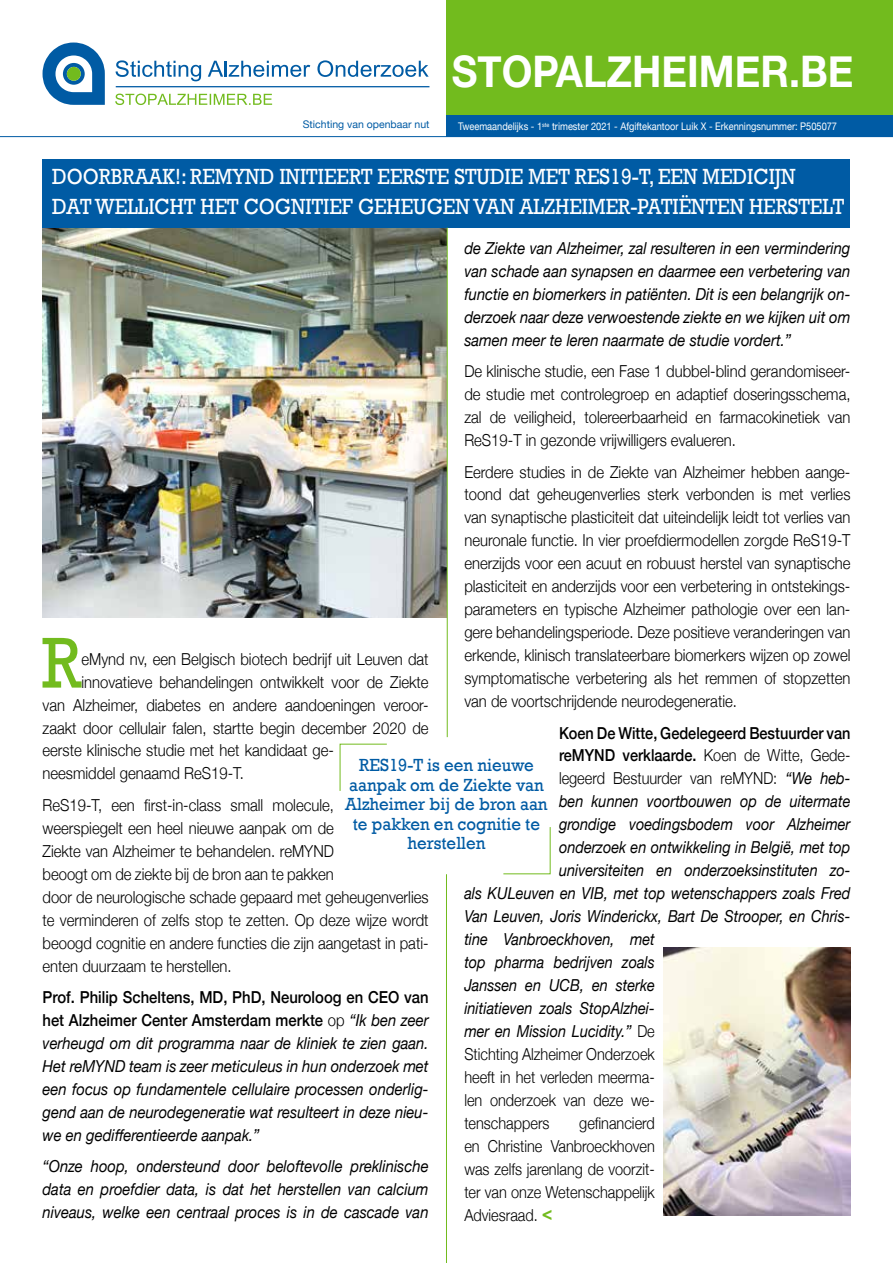
<style>
.page{position:relative;width:893px;height:1263px;background:#fff}
.page>*{position:absolute;margin:0;border:0;box-sizing:border-box;transform-origin:0 0}
.t1{font:73.2px "Rockwell";color:#72bb1e;scale:.9 1}
.t2{font:700 43.5px "Helvetica Neue";color:#fff;scale:.91 1}
.t3{font:22.5px "Rockwell";color:#fff;scale:.89 1}
.t4{font:18px/19.5px "Rockwell";color:#005ba4;text-align:center;scale:.94 1}
.t5{font:300 16.5px/23px "Helvetica Neue";color:#000;text-align:justify;scale:.9 1}
.t6{font:italic 16.5px/23px "Helvetica Neue";color:#000;text-align:justify;scale:.9 1}
.t7{font:italic 16.5px "Helvetica Neue";color:#000;scale:.88 1}
.t8{font:300 16.5px/23px "Helvetica Neue";color:#000;text-align:justify;scale:.88 1}
.t9{font:500 16.5px "Helvetica Neue";color:#000;scale:.88 1}
.t10{font:10.5px "Helvetica Neue";color:#fff;scale:.88 1}
.t11{font:10.5px "Helvetica Neue";color:#005ba4}
.s1{font-weight:300}
.s2{font-weight:400;font-style:italic}
.s3{font-weight:300;font-style:normal}
.s4{font-weight:500;font-style:normal}
.s5{font-family:"Rockwell";font-weight:700;color:#72bb1e}
</style>
<div class="page">
<img style="left:43px;top:228px;width:404px;height:389px">
<div style="left:446px;top:0;width:447px;height:136px;background:#72bb1e"></div>
<svg style="left:116px;top:60px;width:85px;height:21px"></svg>
<svg style="left:208px;top:61px;width:102px;height:16px"></svg>
<svg style="left:317px;top:60px;width:112px;height:17px"></svg>
<svg style="left:115px;top:94px;width:157px;height:11px"></svg>
<hr style="left:116px;top:86px;width:313px;height:1px;background:#005ba4">
<svg style="left:43px;top:43px;width:62px;height:62px"></svg>
<div style="left:67px;top:67px;width:14px;height:14px;background:#72bb1e;border-radius:50%"></div>
<div style="left:446px;top:115px;width:447px;height:21px;background:#005ba4"></div>
<hr style="left:0;top:136px;width:893px;height:1px;background:#005ba4">
<div style="left:43px;top:160px;width:807px;height:68px;background:#005ba4"></div>
<hr style="left:446px;top:874px;width:1px;height:389px;background:#72bb1e">
<img style="left:663px;top:947px;width:187px;height:268px">
<svg style="left:339px;top:743px;width:48px;height:48px"></svg>
<svg style="left:503px;top:827px;width:48px;height:47px"></svg>
<hr style="left:447px;top:228px;width:1px;height:509px;background:#72bb1e">
<h2 class="t2" style="left:452px;top:37px;width:443px">STOPALZHEIMER.BE</h2>
<p class="t10" style="left:458px;top:119px;width:432px">Tweemaandelijks - 1<sup>ste</sup> trimester 2021 - Afgiftekantoor Luik X - Erkenningsnummer: P505077</p>
<h3 class="t3" style="left:52px;top:163px;width:837px">DOORBRAAK!: REMYND INITIEERT EERSTE STUDIE MET RES19-T, EEN MEDICIJN</h3>
<p class="t11" style="left:303px;top:116px;width:128px">Stichting van openbaar nut</p>
<h3 class="t3" style="left:52px;top:193px;width:892px">DAT WELLICHT HET COGNITIEF GEHEUGEN VAN ALZHEIMER-PATIËNTEN HERSTELT</h3>
<p class="t6" style="left:464px;top:238px;width:431px">de Ziekte van Alzheimer, zal resulteren in een vermindering van schade aan synapsen en daarmee een verbetering van functie en biomerkers in patiënten. Dit is een belangrijk on&shy;derzoek naar deze verwoestende ziekte en we kijken uit om samen meer te leren naarmate de studie vordert.”</p>
<p class="t5" style="left:464px;top:359px;width:431px">De klinische studie, een Fase 1 dubbel-blind gerandomiseer&shy;de studie met controlegroep en adaptief doseringsschema, zal de veiligheid, tolereerbaarheid en farmacokinetiek van ReS19-T in gezonde vrijwilligers evalueren.</p>
<p class="t5" style="left:464px;top:459px;width:431px">Eerdere studies in de Ziekte van Alzheimer hebben aange&shy;toond dat geheugenverlies sterk verbonden is met verlies van synaptische plasticiteit dat uiteindelijk leidt tot verlies van neuronale functie. In vier proefdiermodellen zorgde ReS19-T enerzijds voor een acuut en robuust herstel van synaptische plasticiteit en anderzijds voor een verbetering in ontstekings&shy;parameters en typische Alzheimer pathologie over een lan&shy;gere behandelingsperiode. Deze positieve veranderingen van erkende, klinisch translateerbare biomerkers wijzen op zowel symptomatische verbetering als het remmen of stopzetten van de voortschrijdende neurodegeneratie.</p>
<p class="t9" style="left:559px;top:719px;width:333px">Koen De Witte, Gedelegeerd Bestuurder van</p>
<p class="t9" style="left:559px;top:742px;width:333px">reMYND verklaarde. <span class="s1">Koen de Witte, Gede-</span></p>
<p class="t8" style="left:559px;top:766px;width:333px">legeerd Bestuurder van reMYND: <span class="s2">“We heb-</span></p>
<p class="t7" style="left:559px;top:789px;width:333px">ben kunnen voortbouwen op de uitermate</p>
<p class="t7" style="left:559px;top:812px;width:333px">grondige voedingsbodem voor Alzheimer</p>
<p class="t7" style="left:559px;top:835px;width:333px">onderzoek en ontwikkeling in België, met top</p>
<p class="t7" style="left:559px;top:858px;width:333px">universiteiten en onderzoeksinstituten zo-</p>
<p class="t7" style="left:464px;top:881px;width:440px">als KULeuven en VIB, met top wetenschappers zoals Fred</p>
<p class="t7" style="left:464px;top:904px;width:440px">Van Leuven, Joris Winderickx, Bart De Strooper, en Chris-</p>
<p class="t7" style="left:464px;top:927px;width:218px">tine Vanbroeckhoven, met</p>
<p class="t7" style="left:464px;top:950px;width:218px">top pharma bedrijven zoals</p>
<p class="t7" style="left:464px;top:973px;width:218px">Janssen en UCB, en sterke</p>
<p class="t7" style="left:464px;top:996px;width:218px">initiatieven zoals StopAlzhei-</p>
<p class="t7" style="left:464px;top:1019px;width:218px">mer en Mission Lucidity.” <span class="s3">De</span></p>
<p class="t8" style="left:464px;top:1041px;width:218px">Stichting Alzheimer Onderzoek</p>
<p class="t8" style="left:464px;top:1064px;width:218px">heeft in het verleden meerma-</p>
<p class="t8" style="left:464px;top:1087px;width:218px">len onderzoek van deze we-</p>
<p class="t8" style="left:464px;top:1110px;width:98px">tenschappers</p>
<h1 class="t1" style="left:42px;top:621px;width:46px">R</h1>
<p class="t5" style="left:81px;top:646px;width:387px">eMynd nv, een Belgisch biotech bedrijf uit Leuven dat</p>
<p class="t5" style="left:81px;top:669px;width:387px">innovatieve behandelingen ontwikkelt voor de Ziekte</p>
<p class="t5" style="left:43px;top:692px;width:430px">van Alzheimer, diabetes en andere aandoeningen veroor-</p>
<p class="t5" style="left:43px;top:715px;width:430px">zaakt door cellulair falen, startte begin december 2020 de</p>
<p class="t5" style="left:43px;top:738px;width:325px">eerste klinische studie met het kandidaat ge-</p>
<p class="t5" style="left:43px;top:761px;width:225px">neesmiddel genaamd ReS19-T.</p>
<p class="t5" style="left:43px;top:792px;width:431px;text-align:left">ReS19-T, een first-in-class small molecule,<br>weerspiegelt een heel nieuwe aanpak om de<br>Ziekte van Alzheimer te behandelen. reMYND<br>beoogt om de ziekte bij de bron aan te pakken<br>door de neurologische schade gepaard met geheugenverlies te verminderen of zelfs stop te zetten. Op deze wijze wordt beoogd cognitie en andere functies die zijn aangetast in pati&shy;ënten duurzaam te herstellen.</p>
<p class="t6" style="left:43px;top:986px;width:431px"><span class="s4">Prof. Philip Scheltens, MD, PhD, Neuroloog en CEO van het Alzheimer Center Amsterdam merkte</span> <span class="s3">op</span> “Ik ben zeer verheugd om dit programma naar de kliniek te zien gaan.<br>Het reMYND team is zeer meticuleus in hun onderzoek met een focus op fundamentele cellulaire processen onderlig&shy;gend aan de neurodegeneratie wat resulteert in deze nieu&shy;we en gedifferentieerde aanpak.”</p>
<p class="t6" style="left:43px;top:1156px;width:431px">“Onze hoop, ondersteund door beloftevolle preklinische data en proefdier data, is dat het herstellen van calcium niveaus, welke een centraal proces is in de cascade van</p>
<p class="t4" style="left:345px;top:756px;width:217px">RES19-T is een nieuwe aanpak om de Ziekte van<br>Alzheimer bij de bron aan te pakken en cognitie te herstellen</p>
<p class="t8" style="left:464px;top:1110px;width:218px;text-indent:115px">gefinancierd en Christine Vanbroeckhoven was zelfs jarenlang de voorzit&shy;ter van onze Wetenschappelijk Adviesraad. <span class="s5">&lt;</span></p>
</div>
